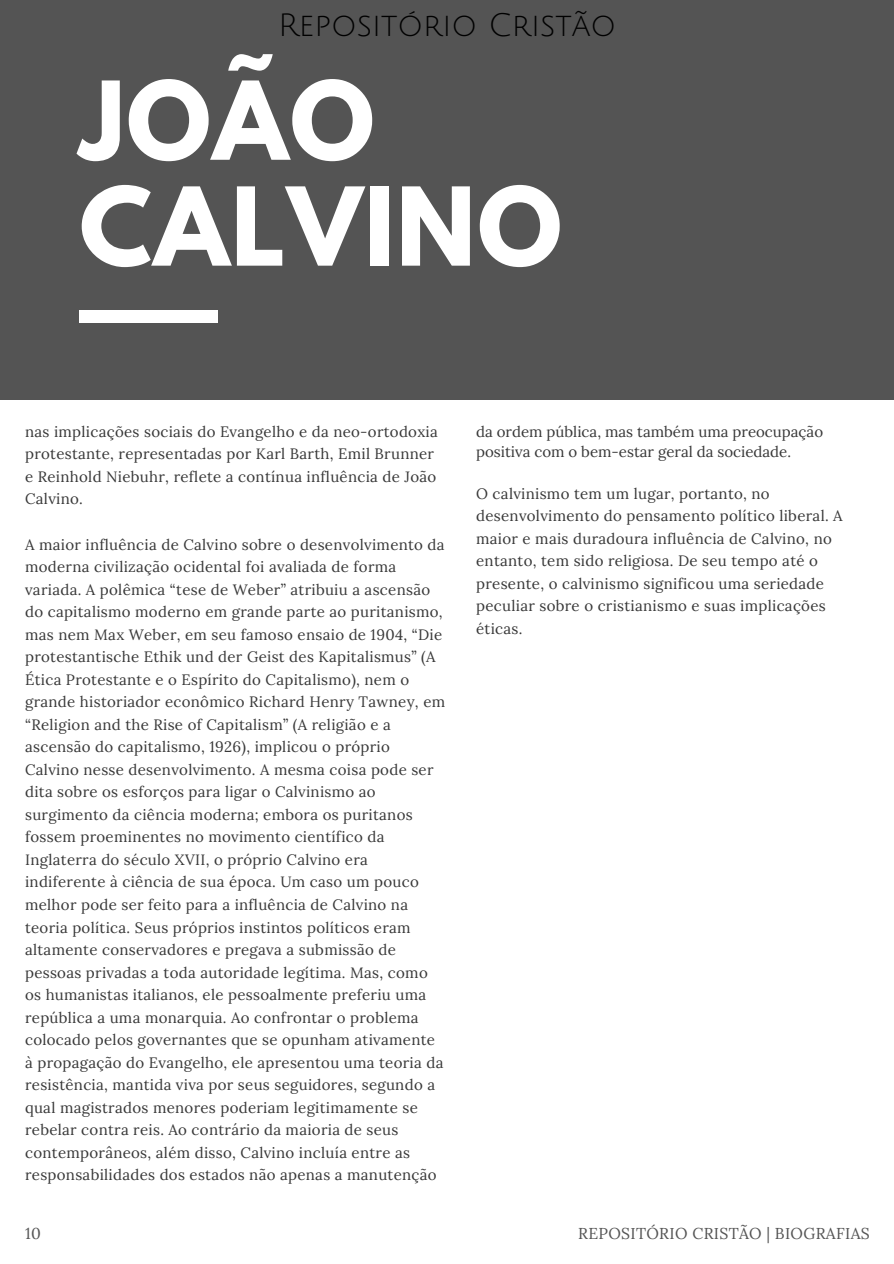
<style>
.page{position:relative;width:894px;height:1264px;background:#fff}
.page>*{position:absolute;margin:0;border:0;box-sizing:border-box;transform-origin:0 0}
.t1{font:700 96.15px/105.9px "League Spartan";letter-spacing:.02em;color:#fff}
.t2{font:31.5px "Julius Sans One";color:#000}
.t3{font:15.75px "Lora";letter-spacing:.02em;color:#545454}
.t4{font:15px/22.5px "Lora";letter-spacing:.02em;color:#383838}
.t5{font:15px/20.2px "Lora";color:#383838}
</style>
<div class="page">
<div style="left:0;top:0;width:893px;height:400px;background:#545454"></div>
<div style="left:79px;top:310px;width:139px;height:13px;background:#fff"></div>
<h2 class="t2" style="left:278px;top:9px;width:339px">Repositório Cristão</h2>
<h1 class="t1" style="left:79px;top:80px;width:484px">JOÃO<br>CALVINO</h1>
<p class="t4" style="left:25px;top:420px;width:414px">nas implicações sociais do Evangelho e da neo-ortodoxia protestante, representadas por Karl Barth, Emil Brunner e Reinhold Niebuhr, reflete a contínua influência de João Calvino.</p>
<p class="t4" style="left:25px;top:532px;width:421px">A maior influência de Calvino sobre o desenvolvimento da moderna civilização ocidental foi avaliada de forma variada. A polêmica “tese de Weber” atribuiu a ascensão do capitalismo moderno em grande parte ao puritanismo, mas nem Max Weber, em seu famoso ensaio de 1904, “Die protestantische Ethik und der Geist des Kapitalismus” (A Ética Protestante e o Espírito do Capitalismo), nem o grande historiador econômico Richard Henry Tawney, em “Religion and the Rise of Capitalism” (A religião e a ascensão do capitalismo, 1926), implicou o próprio Calvino nesse desenvolvimento. A mesma coisa pode ser dita sobre os esforços para ligar o Calvinismo ao surgimento da ciência moderna; embora os puritanos fossem proeminentes no movimento científico da Inglaterra do século XVII, o próprio Calvino era indiferente à ciência de sua época. Um caso um pouco melhor pode ser feito para a influência de Calvino na teoria política. Seus próprios instintos políticos eram altamente conservadores e pregava a submissão de pessoas privadas a toda autoridade legítima. Mas, como os humanistas italianos, ele pessoalmente preferiu uma república a uma monarquia. Ao confrontar o problema colocado pelos governantes que se opunham ativamente à propagação do Evangelho, ele apresentou uma teoria da resistência, mantida viva por seus seguidores, segundo a qual magistrados menores poderiam legitimamente se rebelar contra reis. Ao contrário da maioria de seus contemporâneos, além disso, Calvino incluía entre as responsabilidades dos estados não apenas a manutenção</p>
<p class="t5" style="left:476px;top:421px;width:348px">da ordem pública, mas também uma preocupação positiva com o bem-estar geral da sociedade.</p>
<p class="t4" style="left:476px;top:482px;width:368px">O calvinismo tem um lugar, portanto, no desenvolvimento do pensamento político liberal. A maior e mais duradoura influência de Calvino, no entanto, tem sido religiosa. De seu tempo até o presente, o calvinismo significou uma seriedade peculiar sobre o cristianismo e suas implicações éticas.</p>
<p class="t3" style="left:25px;top:1222px;width:17px">10</p>
<p class="t3" style="left:578px;top:1222px;width:293px">REPOSITÓRIO CRISTÃO | BIOGRAFIAS</p>
</div>
